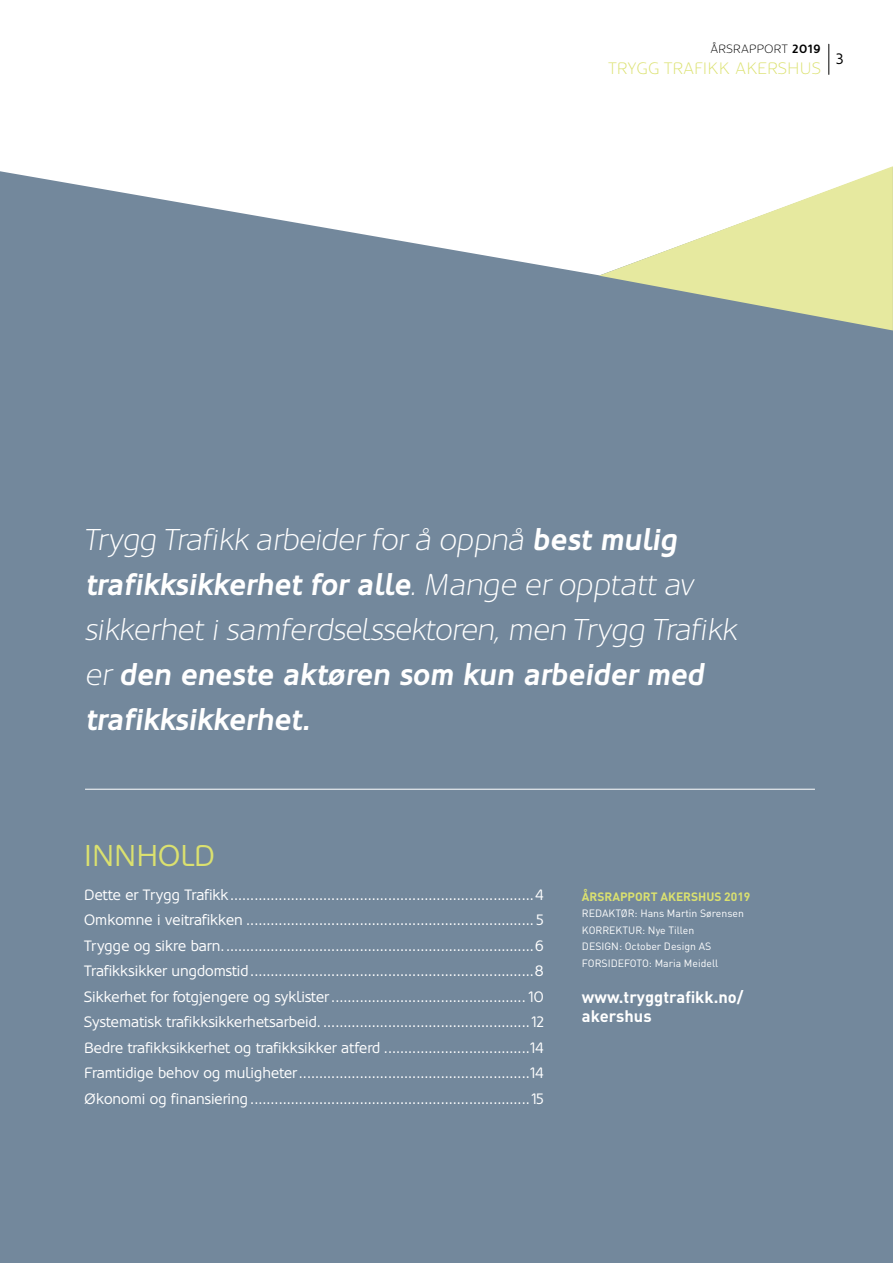
<style>
.page{position:relative;width:893px;height:1263px;background:#fff}
.page>*{position:absolute;margin:0;border:0;box-sizing:border-box;transform-origin:0 0}
.t1{font:italic 300 30px/45px "Oblik";letter-spacing:-.01em;color:#fff}
.t2{font:30px "Oblik";color:#dbe16f}
.t3{font:700 16.5px/19.5px "DIN";color:#fff}
.t4{font:300 16.5px "Oblik";letter-spacing:.05em;color:#dbe16f}
.t5{font:15px/25.5px "Oblik";color:#fff;text-align:justify}
.t6{font:15px "Oblik";color:#000}
.t7{font:700 12px "DIN";color:#dbe16f}
.t8{font:300 12px "Oblik";letter-spacing:.05em;color:#000}
.t9{font:10.5px/16.5px "DIN";color:#fff}
.s1{font-weight:700}
</style>
<div class="page">
<hr style="left:828px;top:44px;width:1px;height:30px;background:#000">
<div style="left:0;top:330px;width:893px;height:933px;background:#73889c"></div>
<svg style="left:599px;top:166px;width:294px;height:164px;fill:#e6e99f"></svg>
<svg style="left:0;top:171px;width:599px;height:336px;fill:#73889c"></svg>
<hr style="left:85px;top:789px;width:730px;height:1px;background:#fff">
<p class="t8" style="left:711px;top:42px;width:111px">ÅRSRAPPORT <span class="s1">2019</span></p>
<p class="t4" style="left:608px;top:59px;width:214px">TRYGG TRAFIKK AKERSHUS</p>
<p class="t6" style="left:836px;top:50px;width:9px">3</p>
<h1 class="t1" style="left:85px;top:517px;width:653px">Trygg Trafikk arbeider for å oppnå <span class="s1">best mulig trafikksikkerhet for alle</span>. Mange er opptatt av sikkerhet i samferdselssektoren, men Trygg Trafikk er <span class="s1">den eneste aktøren som kun arbeider med trafikksikkerhet.</span></h1>
<h1 class="t2" style="left:84px;top:838px;width:133px">INNHOLD</h1>
<p class="t5" style="left:84px;top:882px;width:461px">Dette er Trygg Trafikk...........................................................................4<br>Omkomne i veitrafikken ....................................................................... 5<br>Trygge og sikre barn.............................................................................6<br>Trafikksikker ungdomstid......................................................................8<br>Sikkerhet for fotgjengere og syklister................................................ 10<br>Systematisk trafikksikkerhetsarbeid. ...................................................12<br>Bedre trafikksikkerhet og trafikksikker atferd ....................................14<br>Framtidige behov og muligheter.........................................................14<br>Økonomi og finansiering .....................................................................15</p>
<p class="t7" style="left:582px;top:889px;width:170px">ÅRSRAPPORT AKERSHUS 2019</p>
<p class="t9" style="left:582px;top:905px;width:164px">REDAKTØR: Hans Martin Sørensen<br>KORREKTUR: Nye Tillen<br>DESIGN: October Design AS<br>FORSIDEFOTO: Maria Meidell</p>
<p class="t3" style="left:582px;top:986px;width:163px">www.tryggtrafikk.no/ akershus</p>
</div>
